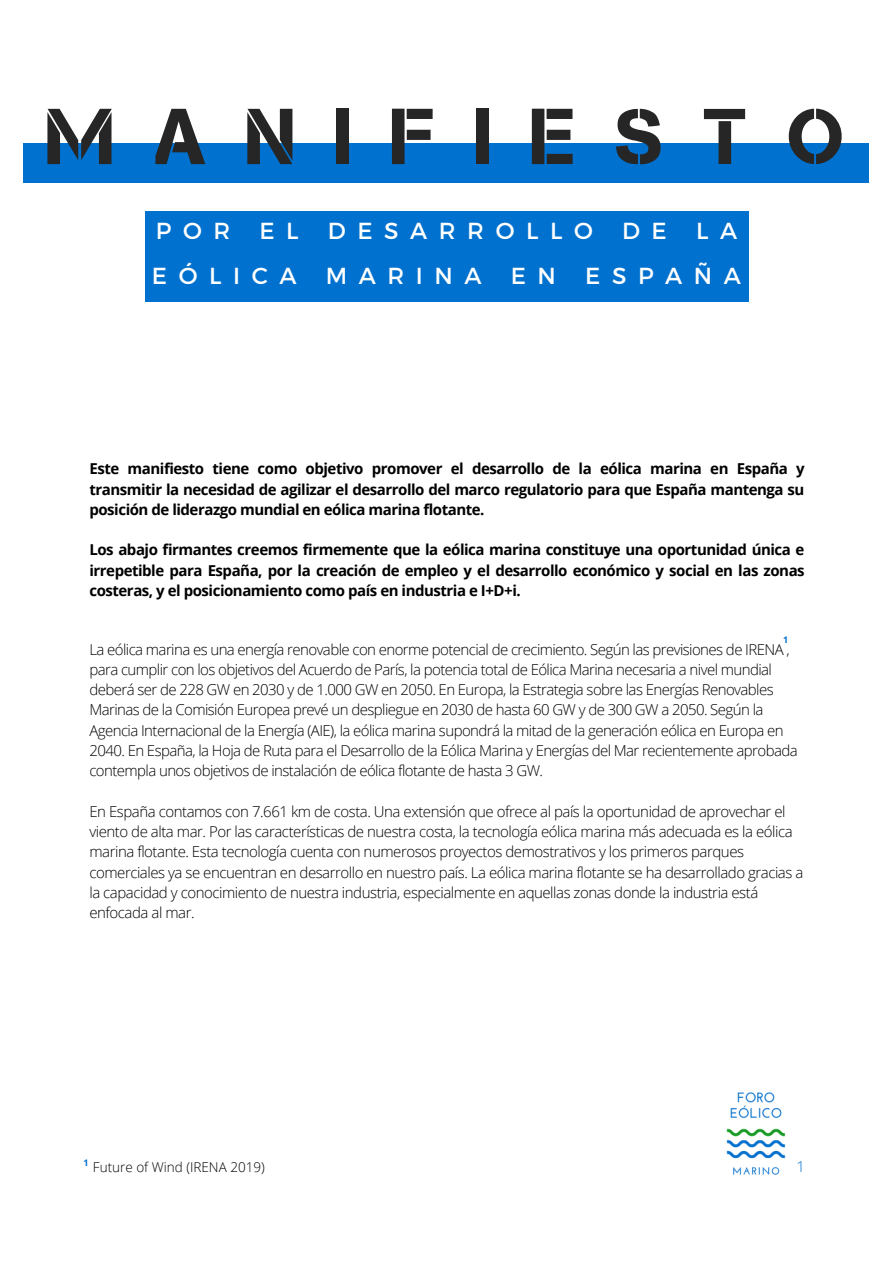
<style>
.page{position:relative;width:894px;height:1264px;background:#fff}
.page>*{position:absolute;margin:0;border:0;box-sizing:border-box;transform-origin:0 0}
.t1{font:78.9px "Capture Smallz Clean";letter-spacing:.5em;color:#262626}
.t2{font:23.25px "Montserrat";letter-spacing:.5em;color:#fff}
.t3{font:300 15px/20.2px "Open Sans";letter-spacing:-.04em;color:#000}
.t4{font:700 15px/20.2px "Open Sans";letter-spacing:-.03em;color:#000;text-align:justify}
.t5{font:300 15px "Open Sans";color:#0071ce}
.t6{font:300 13.5px "Open Sans";color:#000}
.t7{font:700 9px "Open Sans";color:#0071ce}
</style>
<div class="page">
<div style="left:24px;top:143px;width:844px;height:39px;background:#0071ce"></div>
<div style="left:145px;top:211px;width:603px;height:90px;background:#0071ce"></div>
<img style="left:726px;top:1092px;width:60px;height:82px">
<p class="t1" style="left:47px;top:93px;width:799px">MANIFIESTO</p>
<p class="t2" style="left:156px;top:215px;width:76px">POR</p>
<p class="t2" style="left:259px;top:215px;width:41px">E L</p>
<p class="t2" style="left:328px;top:215px;width:266px">DESARROLLO</p>
<p class="t2" style="left:622px;top:215px;width:46px">D E</p>
<p class="t2" style="left:695px;top:215px;width:43px">L A</p>
<p class="t2" style="left:152px;top:260px;width:146px">EÓLICA</p>
<p class="t2" style="left:325px;top:260px;width:157px">MARINA</p>
<p class="t2" style="left:510px;top:260px;width:47px">E N</p>
<p class="t2" style="left:585px;top:260px;width:157px">ESPAÑA</p>
<p class="t4" style="left:89px;top:458px;width:716px">Este manifiesto tiene como objetivo promover el desarrollo de la eólica marina en España y transmitir la necesidad de agilizar el desarrollo del marco regulatorio para que España mantenga su posición de liderazgo mundial en eólica marina flotante.</p>
<p class="t4" style="left:89px;top:539px;width:716px">Los abajo firmantes creemos firmemente que la eólica marina constituye una oportunidad única e irrepetible para España, por la creación de empleo y el desarrollo económico y social en las zonas costeras, y el posicionamiento como país en industria e I+D+i.</p>
<p class="t7" style="left:782px;top:634px;width:7px">1</p>
<p class="t3" style="left:89px;top:638px;width:709px">La eólica marina es una energía renovable con enorme potencial de crecimiento. Según las previsiones de IRENA , para cumplir con los objetivos del Acuerdo de París, la potencia total de Eólica Marina necesaria a nivel mundial deberá ser de 228 GW en 2030 y de 1.000 GW en 2050. En Europa, la Estrategia sobre las Energías Renovables Marinas de la Comisión Europea prevé un despliegue en 2030 de hasta 60 GW y de 300 GW a 2050. Según la Agencia Internacional de la Energía (AIE), la eólica marina supondrá la mitad de la generación eólica en Europa en 2040. En España, la Hoja de Ruta para el Desarrollo de la Eólica Marina y Energías del Mar recientemente aprobada contempla unos objetivos de instalación de eólica flotante de hasta 3 GW.</p>
<p class="t3" style="left:89px;top:801px;width:715px">En España contamos con 7.661 km de costa. Una extensión que ofrece al país la oportunidad de aprovechar el viento de alta mar. Por las características de nuestra costa, la tecnología eólica marina más adecuada es la eólica marina flotante. Esta tecnología cuenta con numerosos proyectos demostrativos y los primeros parques comerciales ya se encuentran en desarrollo en nuestro país. La eólica marina flotante se ha desarrollado gracias a la capacidad y conocimiento de nuestra industria, especialmente en aquellas zonas donde la industria está enfocada al mar.</p>
<p class="t7" style="left:83px;top:1156px;width:7px">1</p>
<p class="t5" style="left:796px;top:1155px;width:10px">1</p>
<p class="t6" style="left:93px;top:1157px;width:173px">Future of Wind (IRENA 2019)</p>
</div>
